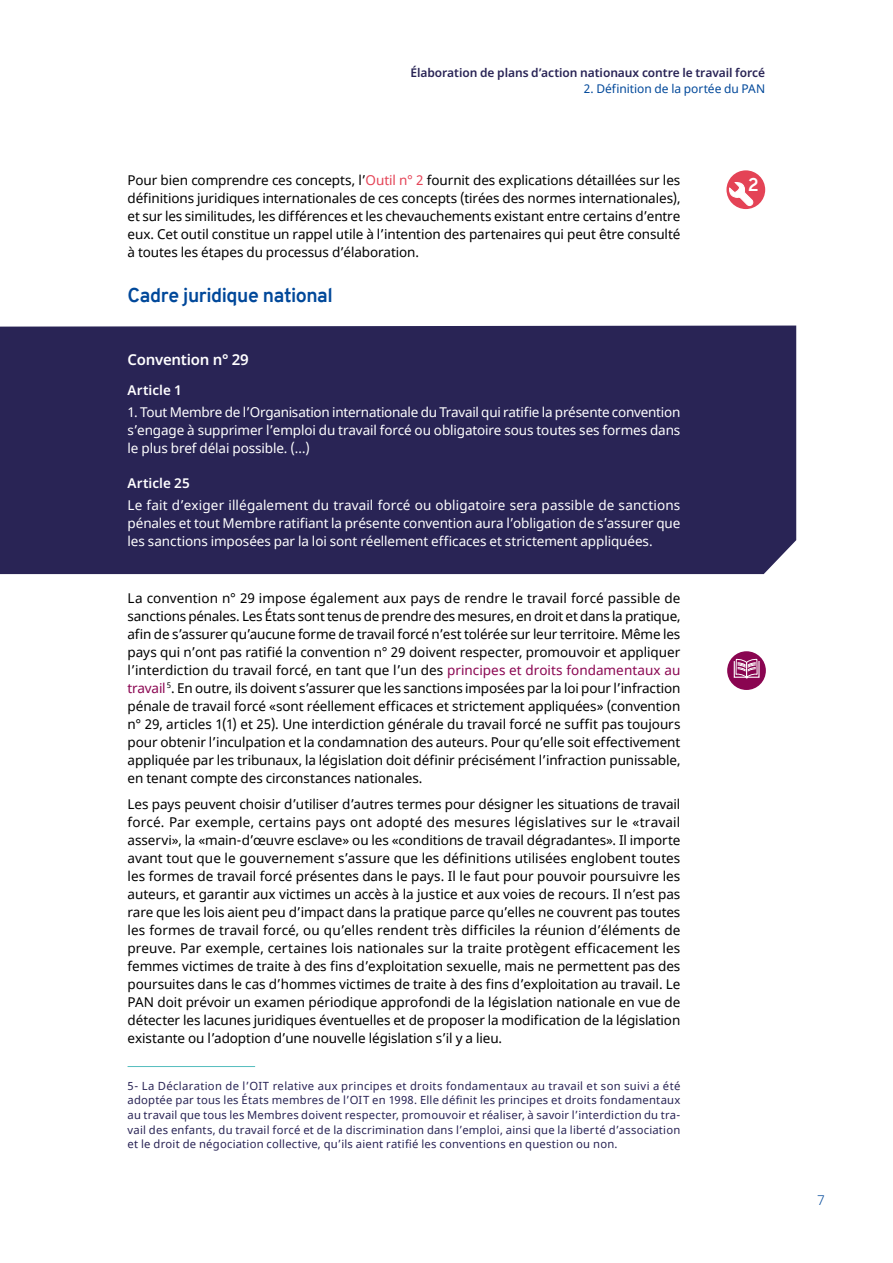
<style>
.page{position:relative;width:893px;height:1263px;background:#fff}
.page>*{position:absolute;margin:0;border:0;box-sizing:border-box;transform-origin:0 0}
.t1{font:700 19.5px "Overpass";letter-spacing:-.02em;color:#00489a}
.t2{font:700 18px "Overpass";color:#fff}
.t3{font:600 15px "Noto Sans";letter-spacing:-.015em;color:#fff}
.t4{font:13.5px/18px "Noto Sans";letter-spacing:-.005em;color:#000;text-align:justify}
.t5{font:13.5px/18px "Noto Sans";letter-spacing:-.005em;color:#fff}
.t6{font:600 13.5px "Noto Sans";color:#fff}
.t7{font:300 13.5px "Noto Sans";color:#00489a}
.t8{font:600 12px "Noto Sans";letter-spacing:-.005em;color:#292455}
.t9{font:12px "Noto Sans";color:#00489a}
.t10{font:11.25px/14.7px "Noto Sans";letter-spacing:.02em;color:#292455;text-align:justify}
.s1{color:#e44356}
.s2{font-weight:600}
.s3{color:#8a0551}
</style>
<div class="page">
<hr style="left:128px;top:1066px;width:127px;height:1px;background:#54bdbe">
<div style="left:726px;top:170px;width:39px;height:39px;background:#e44356;border-radius:50%"></div>
<svg style="left:728px;top:182px;width:26px;height:25px"></svg>
<div style="left:0;top:326px;width:796px;height:248px;background:#292455"></div>
<div style="left:727px;top:651px;width:39px;height:39px;background:#8a0551;border-radius:50%"></div>
<div style="left:734px;top:660px;width:26px;height:18px;border:1px solid #fff"></div>
<svg style="left:735px;top:658px;width:23px;height:20px"></svg>
<p class="t8" style="left:410px;top:64px;width:356px">Élaboration de plans d’action nationaux contre le travail forcé</p>
<p class="t9" style="left:584px;top:81px;width:183px">2. Définition de la portée du PAN</p>
<p class="t4" style="left:128px;top:171px;width:554px">Pour bien comprendre ces concepts, l’<span class="s1">Outil n° 2</span> fournit des explications détaillées sur les définitions juridiques internationales de ces concepts (tirées des normes internationales), et sur les similitudes, les différences et les chevauchements existant entre certains d’entre eux. Cet outil constitue un rappel utile à l’intention des partenaires qui peut être consulté à toutes les étapes du processus d’élaboration.</p>
<h3 class="t1" style="left:128px;top:281px;width:207px">Cadre juridique national</h3>
<p class="t3" style="left:128px;top:349px;width:123px">Convention n° 29</p>
<p class="t6" style="left:128px;top:381px;width:56px">Article 1</p>
<p class="t5" style="left:128px;top:404px;width:554px;text-align:justify">1. Tout Membre de l’Organisation internationale du Travail qui ratifie la présente convention s’engage à supprimer l’emploi du travail forcé ou obligatoire sous toutes ses formes dans le plus bref délai possible. (…)</p>
<p class="t5" style="left:128px;top:472px;width:554px;line-height:22.2px"><span class="s2">Article 25<br></span>Le fait d’exiger illégalement du travail forcé ou obligatoire sera passible de sanctions</p>
<p class="t5" style="left:128px;top:515px;width:554px">pénales et tout Membre ratifiant la présente convention aura l’obligation de s’assurer que les sanctions imposées par la loi sont réellement efficaces et strictement appliquées.</p>
<p class="t4" style="left:128px;top:589px;width:554px">La convention n° 29 impose également aux pays de rendre le travail forcé passible de sanctions pénales. Les États sont tenus de prendre des mesures, en droit et dans la pratique, afin de s’assurer qu’aucune forme de travail forcé n’est tolérée sur leur territoire. Même les pays qui n’ont pas ratifié la convention n° 29 doivent respecter, promouvoir et appliquer l’interdiction du travail forcé, en tant que l’un des <span class="s3">principes et droits fondamentaux au travail</span><sup>5</sup>. En outre, ils doivent s’assurer que les sanctions imposées par la loi pour l’infraction pénale de travail forcé «sont réellement efficaces et strictement appliquées» (convention n° 29, articles 1(1) et 25). Une interdiction générale du travail forcé ne suffit pas toujours pour obtenir l’inculpation et la condamnation des auteurs. Pour qu’elle soit effectivement appliquée par les tribunaux, la législation doit définir précisément l’infraction punissable, en tenant compte des circonstances nationales.</p>
<p class="t4" style="left:128px;top:796px;width:554px">Les pays peuvent choisir d’utiliser d’autres termes pour désigner les situations de travail forcé. Par exemple, certains pays ont adopté des mesures législatives sur le «travail asservi», la «main-d’œuvre esclave» ou les «conditions de travail dégradantes». Il importe avant tout que le gouvernement s’assure que les définitions utilisées englobent toutes les formes de travail forcé présentes dans le pays. Il le faut pour pouvoir poursuivre les auteurs, et garantir aux victimes un accès à la justice et aux voies de recours. Il n’est pas rare que les lois aient peu d’impact dans la pratique parce qu’elles ne couvrent pas toutes les formes de travail forcé, ou qu’elles rendent très difficiles la réunion d’éléments de preuve. Par exemple, certaines lois nationales sur la traite protègent efficacement les femmes victimes de traite à des fins d’exploitation sexuelle, mais ne permettent pas des poursuites dans le cas d’hommes victimes de traite à des fins d’exploitation au travail. Le PAN doit prévoir un examen périodique approfondi de la législation nationale en vue de détecter les lacunes juridiques éventuelles et de proposer la modification de la législation existante ou l’adoption d’une nouvelle législation s’il y a lieu.</p>
<p class="t10" style="left:128px;top:1079px;width:554px">5- La Déclaration de l’OIT relative aux principes et droits fondamentaux au travail et son suivi a été adoptée par tous les États membres de l’OIT en 1998. Elle définit les principes et droits fondamentaux au travail que tous les Membres doivent respecter, promouvoir et réaliser, à savoir l’interdiction du tra&shy;vail des enfants, du travail forcé et de la discrimination dans l’emploi, ainsi que la liberté d’association et le droit de négociation collective, qu’ils aient ratifié les conventions en question ou non.</p>
<p class="t2" style="left:748px;top:172px;width:13px">2</p>
<p class="t7" style="left:817px;top:1190px;width:9px">7</p>
</div>
